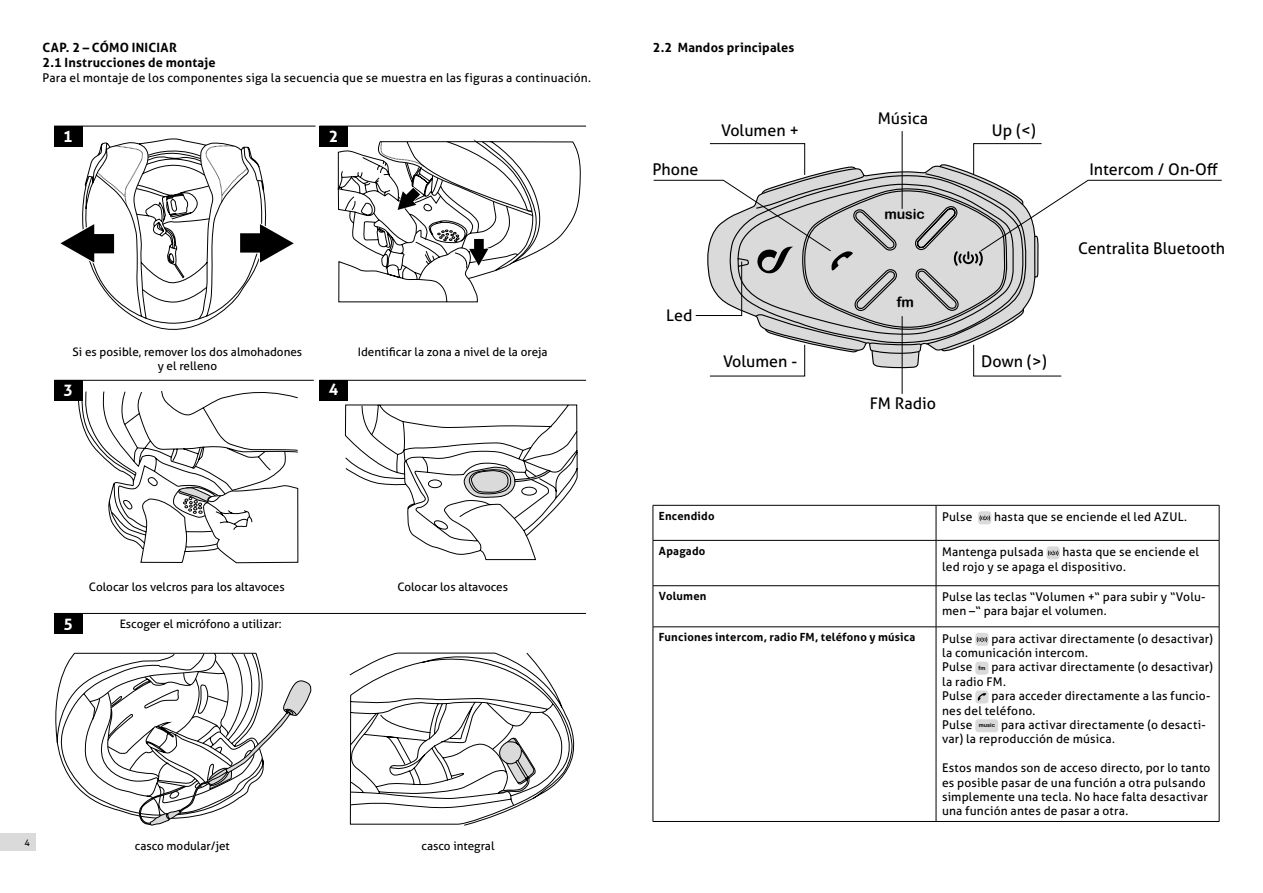
<style>
.page{position:relative;width:1263px;height:893px;background:#fff}
.page>*{position:absolute;margin:0;border:0;box-sizing:border-box;transform-origin:0 0}
.t1{font:16.05px "Aller Typo";color:#000}
.t2{font:700 15.9px "Aller Typo";color:#fff}
.t3{font:14.25px "Arial Rounded MT Bold";color:#000}
.t4{font:700 12.75px/15.3px "Aller Typo";letter-spacing:.015em;color:#000}
.t5{font:12px/14.4px "Aller Typo";letter-spacing:.015em;color:#000}
.t6{font:11.7px "Aller Typo";color:#000}
.t7{font:700 11.25px "Aller Typo";letter-spacing:.02em;color:#000}
.t8{font:9px "Aller Typo";color:#000}
.s1{font-family:"Arial Rounded MT Bold";font-size:5.7px}
</style>
<div class="page">
<div style="left:0;top:833px;width:35px;height:17px;background:#dadada"></div>
<svg style="left:706px;top:179px;width:333px;height:642px"></svg>
<svg style="left:709px;top:131px;width:513px;height:264px"></svg>
<svg style="left:56px;top:139px;width:238px;height:191px"></svg>
<svg style="left:338px;top:139px;width:243px;height:163px"></svg>
<svg style="left:78px;top:387px;width:220px;height:176px"></svg>
<svg style="left:345px;top:404px;width:232px;height:156px"></svg>
<svg style="left:55px;top:653px;width:257px;height:173px"></svg>
<svg style="left:349px;top:652px;width:226px;height:174px"></svg>
<div style="left:54px;top:126px;width:28px;height:20px;background:#000"></div>
<div style="left:54px;top:380px;width:28px;height:21px;background:#000"></div>
<div style="left:319px;top:127px;width:28px;height:20px;background:#000"></div>
<div style="left:319px;top:380px;width:28px;height:20px;background:#000"></div>
<div style="left:54px;top:614px;width:28px;height:20px;background:#000"></div>
<hr style="left:54px;top:126px;width:261px;height:1px;background:#000">
<hr style="left:319px;top:126px;width:267px;height:1px;background:#000">
<hr style="left:54px;top:380px;width:260px;height:1px;background:#000">
<hr style="left:319px;top:380px;width:267px;height:1px;background:#000">
<hr style="left:54px;top:613px;width:532px;height:1px;background:#000">
<hr style="left:653px;top:505px;width:283px;height:1px;background:#000">
<hr style="left:653px;top:505px;width:1px;height:35px;background:#000">
<hr style="left:936px;top:505px;width:283px;height:1px;background:#000">
<hr style="left:936px;top:505px;width:1px;height:35px;background:#000">
<hr style="left:1219px;top:505px;width:1px;height:35px;background:#000">
<hr style="left:653px;top:540px;width:283px;height:1px;background:#000">
<hr style="left:653px;top:541px;width:1px;height:44px;background:#000">
<hr style="left:936px;top:540px;width:283px;height:1px;background:#000">
<hr style="left:936px;top:541px;width:1px;height:44px;background:#000">
<hr style="left:1219px;top:541px;width:1px;height:44px;background:#000">
<hr style="left:653px;top:585px;width:283px;height:1px;background:#000">
<hr style="left:653px;top:586px;width:1px;height:41px;background:#000">
<hr style="left:936px;top:585px;width:283px;height:1px;background:#000">
<hr style="left:936px;top:586px;width:1px;height:41px;background:#000">
<hr style="left:1219px;top:586px;width:1px;height:41px;background:#000">
<hr style="left:653px;top:627px;width:283px;height:1px;background:#000">
<hr style="left:653px;top:627px;width:1px;height:194px;background:#000">
<hr style="left:936px;top:627px;width:283px;height:1px;background:#000">
<hr style="left:936px;top:627px;width:1px;height:194px;background:#000">
<hr style="left:1219px;top:627px;width:1px;height:194px;background:#000">
<hr style="left:653px;top:821px;width:283px;height:1px;background:#000">
<hr style="left:936px;top:821px;width:283px;height:1px;background:#000">
<div style="left:978px;top:511px;width:13px;height:13px;background:#dadada;border-radius:3px"></div>
<svg style="left:979px;top:515px;width:11px;height:6px"></svg>
<div style="left:1046px;top:546px;width:14px;height:13px;background:#dadada;border-radius:3px"></div>
<svg style="left:1047px;top:550px;width:12px;height:6px"></svg>
<div style="left:975px;top:633px;width:13px;height:13px;background:#dadada;border-radius:3px"></div>
<svg style="left:976px;top:637px;width:11px;height:5px"></svg>
<div style="left:975px;top:662px;width:13px;height:13px;background:#dadada;border-radius:3px"></div>
<div style="left:975px;top:690px;width:13px;height:13px;background:#dadada;border-radius:3px"></div>
<svg style="left:977px;top:693px;width:9px;height:8px"></svg>
<div style="left:975px;top:719px;width:23px;height:13px;background:#dadada;border-radius:3px"></div>
<svg style="left:653px;top:180px;width:200px;height:136px"></svg>
<p class="t4" style="left:43px;top:40px;width:175px">CAP. 2 – CÓMO INICIAR<br>2.1 Instrucciones de montaje</p>
<p class="t5" style="left:43px;top:70px;width:550px">Para el montaje de los componentes siga la secuencia que se muestra en las figuras a continuación.</p>
<h2 class="t2" style="left:63px;top:126px;width:11px">1</h2>
<h2 class="t2" style="left:329px;top:127px;width:11px">2</h2>
<p class="t6" style="left:73px;top:345px;width:231px">Si es posible, remover los dos almohadones</p>
<p class="t6" style="left:358px;top:345px;width:191px">Identificar la zona a nivel de la oreja</p>
<p class="t6" style="left:158px;top:359px;width:61px">y el relleno</p>
<h2 class="t2" style="left:63px;top:381px;width:11px">3</h2>
<h2 class="t2" style="left:329px;top:380px;width:11px">4</h2>
<h2 class="t2" style="left:63px;top:614px;width:11px">5</h2>
<p class="t6" style="left:89px;top:579px;width:197px">Colocar los velcros para los altavoces</p>
<p class="t6" style="left:120px;top:616px;width:164px">Escoger el micrófono a utilizar:</p>
<p class="t6" style="left:397px;top:579px;width:112px">Colocar los altavoces</p>
<p class="t8" style="left:24px;top:837px;width:7px">4</p>
<p class="t6" style="left:135px;top:838px;width:96px">casco modular/jet</p>
<p class="t6" style="left:422px;top:838px;width:74px">casco integral</p>
<p class="t4" style="left:653px;top:40px;width:143px">2.2 Mandos principales</p>
<h1 class="t1" style="left:652px;top:159px;width:47px">Phone</h1>
<h1 class="t1" style="left:721px;top:120px;width:79px">Volumen +</h1>
<h1 class="t1" style="left:666px;top:306px;width:28px">Led</h1>
<h1 class="t1" style="left:723px;top:351px;width:76px">Volumen -</h1>
<h1 class="t1" style="left:878px;top:109px;width:52px">Música</h1>
<p class="t3" style="left:884px;top:206px;width:42px">music</p>
<p class="t3" style="left:897px;top:294px;width:19px">fm</p>
<h1 class="t1" style="left:870px;top:394px;width:68px">FM Radio</h1>
<h1 class="t1" style="left:992px;top:120px;width:46px">Up (&lt;)</h1>
<h1 class="t1" style="left:1089px;top:159px;width:130px">Intercom / On-Off</h1>
<h1 class="t1" style="left:1078px;top:239px;width:149px">Centralita Bluetooth</h1>
<h1 class="t1" style="left:981px;top:351px;width:67px">Down (&gt;)</h1>
<p class="t7" style="left:659px;top:509px;width:57px">Encendido</p>
<p class="t5" style="left:942px;top:510px;width:32px">Pulse</p>
<p class="t5" style="left:994px;top:510px;width:194px">hasta que se enciende el led AZUL.</p>
<p class="t7" style="left:659px;top:544px;width:48px">Apagado</p>
<p class="t5" style="left:942px;top:545px;width:103px">Mantenga pulsada</p>
<p class="t5" style="left:942px;top:545px;width:259px;text-indent:120px">hasta que se enciende el led rojo y se apaga el dispositivo.</p>
<p class="t7" style="left:659px;top:589px;width:49px">Volumen</p>
<p class="t5" style="left:942px;top:589px;width:265px">Pulse las teclas “Volumen +“ para subir y “Volu&shy;men –“ para bajar el volumen.</p>
<p class="t7" style="left:659px;top:630px;width:258px">Funciones intercom, radio FM, teléfono y música</p>
<p class="t5" style="left:942px;top:631px;width:32px">Pulse</p>
<p class="t5" style="left:942px;top:631px;width:272px;text-indent:49px">para activar directamente (o desactivar) la comunicación intercom.<br>Pulse <span class="s1">fm</span> para activar directamente (o desactivar) la radio FM.<br>Pulse</p>
<p class="t5" style="left:942px;top:689px;width:270px;text-indent:49px">para acceder directamente a las funcio&shy;nes del teléfono.<br>Pulse <sup>music</sup> para activar directamente (o desacti&shy;var) la reproducción de música.</p>
<p class="t5" style="left:942px;top:761px;width:270px">Estos mandos son de acceso directo, por lo tanto es posible pasar de una función a otra pulsando simplemente una tecla. No hace falta desactivar una función antes de pasar a otra.</p>
</div>
